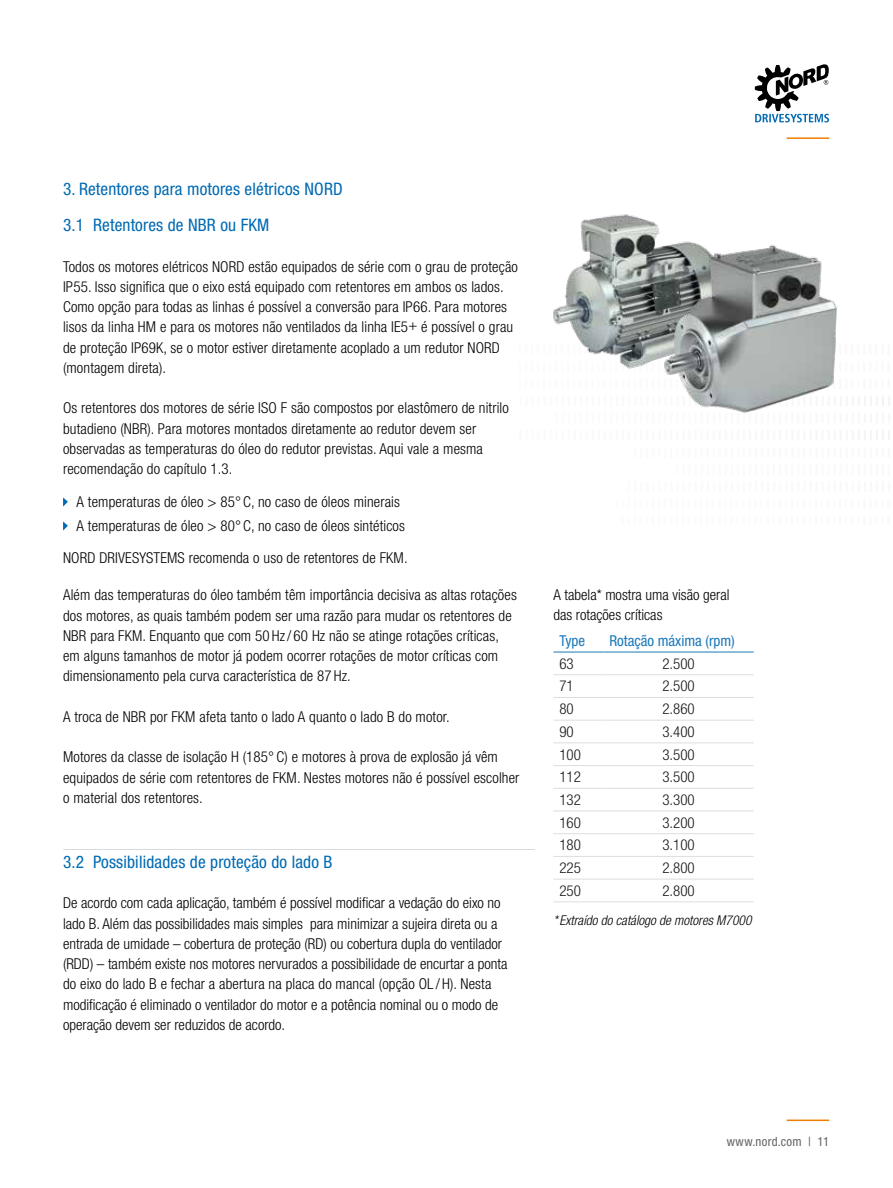
<style>
.page{position:relative;width:893px;height:1188px;background:#fff}
.page>*{position:absolute;margin:0;border:0;box-sizing:border-box;transform-origin:0 0}
.t1{font:condensed 17.25px/35.8px "Helvetica Neue LT Std";letter-spacing:.01em;color:#006ab3}
.t2{font:300 condensed 15px/20.2px "Helvetica Neue LT Std";letter-spacing:.01em;color:#000}
.t3{font:condensed 15px "Helvetica Neue LT Std";color:#006ab3}
.t4{font:italic 300 condensed 13.5px "Helvetica Neue LT Std";color:#000}
.t5{font:condensed 12.75px "Helvetica Neue LT Std";letter-spacing:.02em;color:#606366}
</style>
<div class="page">
<hr style="left:787px;top:1120px;width:42px;height:1px;background:#ee7f00">
<hr style="left:787px;top:137px;width:42px;height:2px;background:#ee7f00">
<svg style="left:755px;top:64px;width:74px;height:58px"></svg>
<svg style="left:63px;top:497px;width:5px;height:10px"></svg>
<svg style="left:63px;top:521px;width:5px;height:10px"></svg>
<img style="left:553px;top:214px;width:107px;height:155px">
<img style="left:651px;top:235px;width:186px;height:178px">
<svg style="left:553px;top:651px;width:201px;height:1px"></svg>
<svg style="left:553px;top:719px;width:201px;height:160px"></svg>
<hr style="left:553px;top:674px;width:50px;height:1px;background:#d9dadb">
<hr style="left:603px;top:674px;width:151px;height:1px;background:#d9dadb">
<hr style="left:553px;top:697px;width:50px;height:1px;background:#d9dadb">
<hr style="left:603px;top:697px;width:151px;height:1px;background:#d9dadb">
<hr style="left:553px;top:720px;width:50px;height:1px;background:#d9dadb">
<hr style="left:603px;top:720px;width:151px;height:1px;background:#d9dadb">
<hr style="left:553px;top:743px;width:50px;height:1px;background:#d9dadb">
<hr style="left:603px;top:743px;width:151px;height:1px;background:#d9dadb">
<hr style="left:553px;top:765px;width:50px;height:1px;background:#d9dadb">
<hr style="left:603px;top:765px;width:151px;height:1px;background:#d9dadb">
<hr style="left:553px;top:788px;width:50px;height:1px;background:#d9dadb">
<hr style="left:603px;top:788px;width:151px;height:1px;background:#d9dadb">
<hr style="left:553px;top:811px;width:50px;height:1px;background:#d9dadb">
<hr style="left:603px;top:811px;width:151px;height:1px;background:#d9dadb">
<hr style="left:553px;top:833px;width:50px;height:1px;background:#d9dadb">
<hr style="left:603px;top:833px;width:151px;height:1px;background:#d9dadb">
<hr style="left:553px;top:856px;width:50px;height:1px;background:#d9dadb">
<hr style="left:603px;top:856px;width:151px;height:1px;background:#d9dadb">
<hr style="left:553px;top:879px;width:50px;height:1px;background:#d9dadb">
<hr style="left:603px;top:879px;width:151px;height:1px;background:#d9dadb">
<hr style="left:553px;top:901px;width:50px;height:1px;background:#d9dadb">
<hr style="left:603px;top:901px;width:151px;height:1px;background:#d9dadb">
<hr style="left:553px;top:652px;width:50px;height:1px;background:#006ab3">
<hr style="left:603px;top:652px;width:151px;height:1px;background:#006ab3">
<hr style="left:63px;top:849px;width:472px;height:1px;background:#d9dadb">
<p class="t1" style="left:63px;top:171px;width:281px">3. Retentores para motores elétricos NORD<br>3.1 Retentores de NBR ou FKM</p>
<p class="t2" style="left:63px;top:256px;width:456px">Todos os motores elétricos NORD estão equipados de série com o grau de proteção IP55. Isso significa que o eixo está equipado com retentores em ambos os lados.<br>Como opção para todas as linhas é possível a conversão para IP66. Para motores lisos da linha HM e para os motores não ventilados da linha IE5+ é possível o grau de proteção IP69K, se o motor estiver diretamente acoplado a um redutor NORD (montagem direta).</p>
<p class="t2" style="left:63px;top:398px;width:447px">Os retentores dos motores de série ISO F são compostos por elastômero de nitrilo butadieno (NBR). Para motores montados diretamente ao redutor devem ser observadas as temperaturas do óleo do redutor previstas. Aqui vale a mesma recomendação do capítulo 1.3.</p>
<p class="t2" style="left:77px;top:489px;width:330px;line-height:24px">A temperaturas de óleo &gt; 85° C, no caso de óleos minerais<br>A temperaturas de óleo &gt; 80° C, no caso de óleos sintéticos</p>
<p class="t2" style="left:63px;top:548px;width:346px">NORD DRIVESYSTEMS recomenda o uso de retentores de FKM.</p>
<p class="t2" style="left:63px;top:585px;width:455px">Além das temperaturas do óleo também têm importância decisiva as altas rotações dos motores, as quais também podem ser uma razão para mudar os retentores de NBR para FKM. Enquanto que com 50 Hz/ 60 Hz não se atinge rotações críticas, em alguns tamanhos de motor já podem ocorrer rotações de motor críticas com dimensionamento pela curva característica de 87 Hz.</p>
<p class="t2" style="left:63px;top:706px;width:388px">A troca de NBR por FKM afeta tanto o lado A quanto o lado B do motor.</p>
<p class="t2" style="left:63px;top:747px;width:458px">Motores da classe de isolação H (185° C) e motores à prova de explosão já vêm equipados de série com retentores de FKM. Nestes motores não é possível escolher o material dos retentores.</p>
<p class="t1" style="left:63px;top:844px;width:271px">3.2 Possibilidades de proteção do lado B</p>
<p class="t2" style="left:63px;top:893px;width:446px">De acordo com cada aplicação, também é possível modificar a vedação do eixo no lado B. Além das possibilidades mais simples para minimizar a sujeira direta ou a entrada de umidade – cobertura de proteção (RD) ou cobertura dupla do ventilador (RDD) – também existe nos motores nervurados a possibilidade de encurtar a ponta do eixo do lado B e fechar a abertura na placa do mancal (opção OL / H). Nesta modificação é eliminado o ventilador do motor e a potência nominal ou o modo de operação devem ser reduzidos de acordo.</p>
<p class="t2" style="left:553px;top:584px;width:178px">A tabela* mostra uma visão geral das rotações críticas</p>
<p class="t3" style="left:559px;top:632px;width:27px">Type</p>
<p class="t3" style="left:609px;top:632px;width:127px">Rotação máxima (rpm)</p>
<p class="t2" style="left:559px;top:653px;width:16px">63</p>
<p class="t2" style="left:662px;top:653px;width:34px">2.500</p>
<p class="t2" style="left:559px;top:676px;width:16px">71</p>
<p class="t2" style="left:662px;top:676px;width:34px">2.500</p>
<p class="t2" style="left:559px;top:699px;width:16px">80</p>
<p class="t2" style="left:662px;top:699px;width:34px">2.860</p>
<p class="t2" style="left:559px;top:721px;width:16px">90</p>
<p class="t2" style="left:662px;top:721px;width:34px">3.400</p>
<p class="t2" style="left:559px;top:744px;width:23px">100</p>
<p class="t2" style="left:662px;top:744px;width:34px">3.500</p>
<p class="t2" style="left:559px;top:767px;width:23px">112</p>
<p class="t2" style="left:662px;top:767px;width:34px">3.500</p>
<p class="t2" style="left:559px;top:789px;width:23px">132</p>
<p class="t2" style="left:662px;top:789px;width:34px">3.300</p>
<p class="t2" style="left:559px;top:812px;width:23px">160</p>
<p class="t2" style="left:662px;top:812px;width:34px">3.200</p>
<p class="t2" style="left:559px;top:835px;width:23px">180</p>
<p class="t2" style="left:662px;top:835px;width:34px">3.100</p>
<p class="t2" style="left:559px;top:858px;width:23px">225</p>
<p class="t2" style="left:662px;top:858px;width:34px">2.800</p>
<p class="t2" style="left:559px;top:880px;width:23px">250</p>
<p class="t2" style="left:662px;top:880px;width:34px">2.800</p>
<p class="t4" style="left:553px;top:913px;width:200px">* Extraído do catálogo de motores M7000</p>
<p class="t5" style="left:727px;top:1134px;width:104px">www.nord.com | 11</p>
</div>
